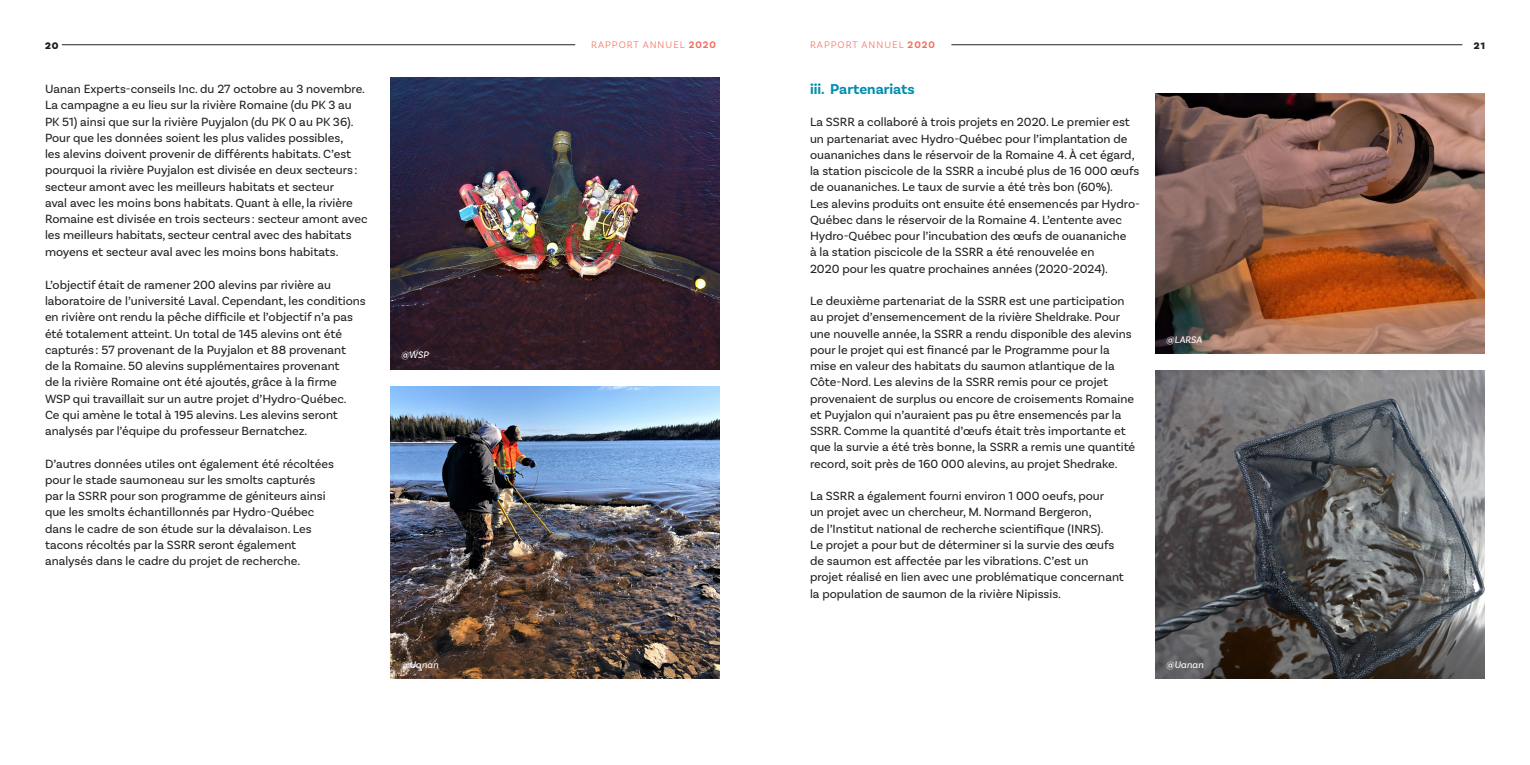
<style>
.page{position:relative;width:1530px;height:765px;background:#fff}
.page>*{position:absolute;margin:0;border:0;box-sizing:border-box;transform-origin:0 0}
.sous-titre{font:700 15px "Basic Sans";color:#008db0}
.Texte_courant{font:12.5px/16.2px "Basic Sans";color:#231f20}
.t1{font:300 10px "Basic Sans";letter-spacing:.1em;color:#f26f5f}
.Texte_courant-2{font:italic 10px "Basic Sans";color:#fff}
.t2{font:900 10px "Basic Sans";color:#231f20}
.s1{font-weight:700}
</style>
<div class="page">
<hr style="left:62px;top:44px;width:513px;height:1px;background:#231f20">
<hr style="left:952px;top:44px;width:510px;height:1px;background:#231f20">
<img style="left:390px;top:78px;width:330px;height:292px">
<img style="left:390px;top:386px;width:330px;height:293px">
<img style="left:1155px;top:94px;width:330px;height:260px">
<img style="left:1155px;top:370px;width:330px;height:309px">
<p class="t2" style="left:45px;top:39px;width:15px">20</p>
<p class="t1" style="left:591px;top:39px;width:127px">RAPPORT ANNUEL <span class="s1">2020</span></p>
<p class="t1" style="left:810px;top:39px;width:127px">RAPPORT ANNUEL <span class="s1">2020</span></p>
<p class="t2" style="left:1474px;top:39px;width:13px">21</p>
<p class="Texte_courant" style="left:45px;top:81px;width:324px">Uanan Experts-conseils Inc. du 27 octobre au 3 novembre.<br>La campagne a eu lieu sur la rivière Romaine (du PK 3 au PK 51) ainsi que sur la rivière Puyjalon (du PK 0 au PK 36).<br>Pour que les données soient les plus valides possibles,<br>les alevins doivent provenir de différents habitats. C’est pourquoi la rivière Puyjalon est divisée en deux secteurs : secteur amont avec les meilleurs habitats et secteur<br>aval avec les moins bons habitats. Quant à elle, la rivière Romaine est divisée en trois secteurs : secteur amont avec les meilleurs habitats, secteur central avec des habitats moyens et secteur aval avec les moins bons habitats.</p>
<p class="Texte_courant" style="left:45px;top:276px;width:322px">L’objectif était de ramener 200 alevins par rivière au laboratoire de l’université Laval. Cependant, les conditions en rivière ont rendu la pêche difficile et l’objectif n’a pas été totalement atteint. Un total de 145 alevins ont été capturés : 57 provenant de la Puyjalon et 88 provenant<br>de la Romaine. 50 alevins supplémentaires provenant<br>de la rivière Romaine ont été ajoutés, grâce à la firme<br>WSP qui travaillait sur un autre projet d’Hydro-Québec.<br>Ce qui amène le total à 195 alevins. Les alevins seront analysés par l’équipe du professeur Bernatchez.</p>
<p class="Texte_courant" style="left:45px;top:455px;width:291px">D’autres données utiles ont également été récoltées pour le stade saumoneau sur les smolts capturés par la SSRR pour son programme de géniteurs ainsi que les smolts échantillonnés par Hydro-Québec dans le cadre de son étude sur la dévalaison. Les tacons récoltés par la SSRR seront également analysés dans le cadre du projet de recherche.</p>
<p class="sous-titre" style="left:810px;top:80px;width:106px">iii. Partenariats</p>
<p class="Texte_courant" style="left:810px;top:114px;width:331px">La SSRR a collaboré à trois projets en 2020. Le premier est un partenariat avec Hydro-Québec pour l’implantation de ouananiches dans le réservoir de la Romaine 4. À cet égard, la station piscicole de la SSRR a incubé plus de 16 000 œufs de ouananiches. Le taux de survie a été très bon (60%).</p>
<p class="Texte_courant" style="left:810px;top:195px;width:331px">Les alevins produits ont ensuite été ensemencés par Hydro-Québec dans le réservoir de la Romaine 4. L’entente avec Hydro-Québec pour l’incubation des œufs de ouananiche<br>à la station piscicole de la SSRR a été renouvelée en<br>2020 pour les quatre prochaines années (2020-2024).</p>
<p class="Texte_courant" style="left:810px;top:293px;width:327px">Le deuxième partenariat de la SSRR est une participation au projet d’ensemencement de la rivière Sheldrake. Pour une nouvelle année, la SSRR a rendu disponible des alevins pour le projet qui est financé par le Programme pour la mise en valeur des habitats du saumon atlantique de la Côte-Nord. Les alevins de la SSRR remis pour ce projet provenaient de surplus ou encore de croisements Romaine et Puyjalon qui n’auraient pas pu être ensemencés par la SSRR. Comme la quantité d’œufs était très importante et que la survie a été très bonne, la SSRR a remis une quantité record, soit près de 160 000 alevins, au projet Shedrake.</p>
<p class="Texte_courant" style="left:810px;top:488px;width:296px">La SSRR a également fourni environ 1 000 oeufs, pour un projet avec un chercheur, M. Normand Bergeron,</p>
<p class="Texte_courant" style="left:810px;top:520px;width:295px">de l’Institut national de recherche scientifique (INRS).</p>
<p class="Texte_courant" style="left:810px;top:536px;width:315px">Le projet a pour but de déterminer si la survie des œufs de saumon est affectée par les vibrations. C’est un projet réalisé en lien avec une problématique concernant la population de saumon de la rivière Nipissis.</p>
<p class="Texte_courant-2" style="left:1166px;top:333px;width:37px">@LARSA</p>
<p class="Texte_courant-2" style="left:401px;top:349px;width:29px">@WSP</p>
<p class="Texte_courant-2" style="left:401px;top:658px;width:39px">@Uanan</p>
<p class="Texte_courant-2" style="left:1166px;top:658px;width:39px">@Uanan</p>
</div>
